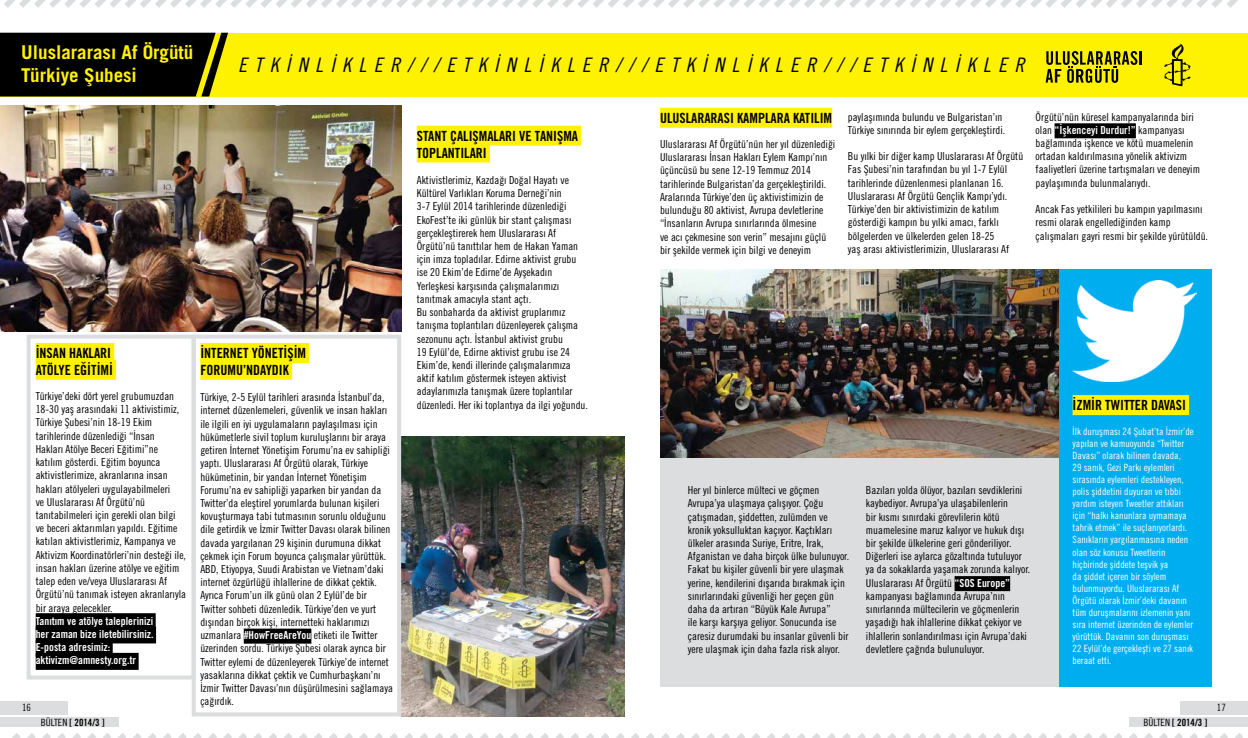
<style>
.page{position:relative;width:1248px;height:738px;background:#fff}
.page>*{position:absolute;margin:0;border:0;box-sizing:border-box;transform-origin:0 0}
.t1{font:20px "Trade Gothic LT Std Cn 18 Obl";letter-spacing:.37em;color:#000}
.t2{font:700 19px/22.8px "Trade Gothic LT Std";color:#fff200}
.t3{font:14px/16.8px "Trade Gothic LT Std Bd Cn 20";color:#000}
.t4{font:11px/13.2px "Trade Gothic LT Std Cn 18";color:#000}
.t5{font:11px/13.2px "Trade Gothic LT Std Bd Cn 20";color:#fff}
.t6{font:10px/12px "Trade Gothic LT Std Cn 18";color:#fff}
.t7{font:10px "Trade Gothic LT Std Bd Cn 20";color:#000}
.t8{font:10px "Trade Gothic LT Std Cn 18";color:#000}
.s1{font-family:"Trade Gothic LT Std Cn 18";color:#000}
.s2{font-family:"Trade Gothic LT Std Bd Cn 20";color:#fff}
.s3{font-family:"Trade Gothic LT Std Cn 18"}
</style>
<div class="page">
<div style="left:0;top:716px;width:119px;height:10px;background:#dcddde"></div>
<div style="left:1128px;top:716px;width:119px;height:10px;background:#dcddde"></div>
<div style="left:0;top:700px;width:67px;height:13px;background:#dcddde"></div>
<div style="left:1180px;top:700px;width:67px;height:13px;background:#dcddde"></div>
<div style="left:660px;top:269px;width:403px;height:417px;background:#dcddde"></div>
<img style="left:0;top:106px;width:401px;height:225px">
<img style="left:660px;top:269px;width:399px;height:188px">
<div style="left:1059px;top:269px;width:152px;height:417px;background:#00aeef"></div>
<div style="left:0;top:33px;width:1247px;height:63px;background:#fff200"></div>
<div style="left:36px;top:342px;width:78px;height:20px;background:#fff200"></div>
<div style="left:36px;top:359px;width:80px;height:20px;background:#fff200"></div>
<div style="left:36px;top:612px;width:120px;height:17px;background:#000"></div>
<div style="left:36px;top:626px;width:120px;height:17px;background:#000"></div>
<div style="left:36px;top:639px;width:77px;height:17px;background:#000"></div>
<div style="left:36px;top:652px;width:103px;height:17px;background:#000"></div>
<div style="left:200px;top:342px;width:109px;height:20px;background:#fff200"></div>
<div style="left:200px;top:359px;width:92px;height:20px;background:#fff200"></div>
<div style="left:244px;top:628px;width:67px;height:15px;background:#000"></div>
<div style="left:0;top:33px;width:228px;height:63px;background:#000"></div>
<svg style="left:4px;top:0;width:1234px;height:8px"></svg>
<svg style="left:0;top:726px;width:1247px;height:11px"></svg>
<svg style="left:1045px;top:51px;width:96px;height:32px"></svg>
<svg style="left:1164px;top:44px;width:26px;height:42px"></svg>
<div style="left:1072px;top:395px;width:116px;height:20px;background:#fff200"></div>
<img style="left:1072px;top:281px;width:124px;height:100px">
<div style="left:954px;top:575px;width:56px;height:15px;background:#000"></div>
<img style="left:401px;top:436px;width:223px;height:279px">
<div style="left:417px;top:126px;width:164px;height:20px;background:#fff200"></div>
<div style="left:417px;top:142px;width:73px;height:20px;background:#fff200"></div>
<div style="left:660px;top:108px;width:172px;height:20px;background:#fff200"></div>
<div style="left:1054px;top:123px;width:81px;height:15px;background:#000"></div>
<div style="left:192px;top:334px;width:209px;height:381px;border:4px solid #dcddde"></div>
<div style="left:27px;top:334px;width:168px;height:345px;border:4px solid #dcddde"></div>
<h2 class="t2" style="left:21px;top:40px;width:174px">Uluslararası Af Örgütü<br>Türkiye Şubesi</h2>
<h1 class="t1" style="left:238px;top:53px;width:787px">ETKİNLİKLER///ETKİNLİKLER///ETKİNLİKLER///ETKİNLİKLER</h1>
<p class="t4" style="left:1035px;top:110px;width:160px">Örgütü’nün küresel kampanyalarında biri</p>
<p class="t5" style="left:1035px;top:123px;width:151px"><span class="s1">olan</span> “İşkenceyi Durdur!” <span class="s1">kampanyası</span></p>
<p class="t4" style="left:1035px;top:136px;width:166px">bağlamında işkence ve kötü muamelenin ortadan kaldırılmasına yönelik aktivizm faaliyetleri üzerine tartışmaları ve deneyim paylaşımında bulunmalarıydı.</p>
<p class="t4" style="left:1035px;top:202px;width:174px">Ancak Fas yetkilileri bu kampın yapılmasını resmi olarak engellediğinden kamp çalışmaları gayri resmi bir şekilde yürütüldü.</p>
<p class="t3" style="left:660px;top:109px;width:174px">ULUSLARARASI KAMPLARA KATILIM</p>
<p class="t4" style="left:660px;top:137px;width:177px">Uluslararası Af Örgütü’nün her yıl düzenlediği Uluslararası İnsan Hakları Eylem Kampı’nın üçüncüsü bu sene 12-19 Temmuz 2014 tarihlerinde Bulgaristan’da gerçekleştirildi.<br>Aralarında Türkiye’den üç aktivistimizin de bulunduğu 80 aktivist, Avrupa devletlerine “İnsanların Avrupa sınırlarında ölmesine<br>ve acı çekmesine son verin” mesajını güçlü bir şekilde vermek için bilgi ve deneyim</p>
<p class="t4" style="left:847px;top:110px;width:159px">paylaşımında bulundu ve Bulgaristan’ın<br>Türkiye sınırında bir eylem gerçekleştirdi.</p>
<p class="t4" style="left:847px;top:149px;width:177px">Bu yılki bir diğer kamp Uluslararası Af Örgütü Fas Şubesi’nin tarafından bu yıl 1-7 Eylül tarihlerinde düzenlenmesi planlanan 16.<br>Uluslararası Af Örgütü Gençlik Kampı’ydı.<br>Türkiye’den bir aktivistimizin de katılım gösterdiği kampın bu yılki amacı, farklı bölgelerden ve ülkelerden gelen 18-25<br>yaş arası aktivistlerimizin, Uluslararası Af</p>
<p class="t3" style="left:417px;top:127px;width:163px">STANT ÇALIŞMALARI VE TANIŞMA<br>TOPLANTILARI</p>
<p class="t4" style="left:417px;top:173px;width:172px">Aktivistlerimiz, Kazdağı Doğal Hayatı ve Kültürel Varlıkları Koruma Derneği’nin<br>3-7 Eylül 2014 tarihlerinde düzenlediği EkoFest’te iki günlük bir stant çalışması gerçekleştirerek hem Uluslararası Af Örgütü’nü tanıttılar hem de Hakan Yaman için imza topladılar. Edirne aktivist grubu ise 20 Ekim’de Edirne’de Ayşekadın Yerleşkesi karşısında çalışmalarımızı tanıtmak amacıyla stant açtı.<br>Bu sonbaharda da aktivist gruplarımız tanışma toplantıları düzenleyerek çalışma sezonunu açtı. İstanbul aktivist grubu<br>19 Eylül’de, Edirne aktivist grubu ise 24<br>Ekim’de, kendi illerinde çalışmalarımıza aktif katılım göstermek isteyen aktivist adaylarımızla tanışmak üzere toplantılar düzenledi. Her iki toplantıya da ilgi yoğundu.</p>
<p class="t3" style="left:36px;top:344px;width:79px">İNSAN HAKLARI<br>ATÖLYE EĞİTİMİ</p>
<p class="t4" style="left:36px;top:389px;width:152px">Türkiye’deki dört yerel grubumuzdan 18-30 yaş arasındaki 11 aktivistimiz, Türkiye Şubesi’nin 18-19 Ekim tarihlerinde düzenlediği “İnsan<br>Hakları Atölye Beceri Eğitimi”ne katılım gösterdi. Eğitim boyunca aktivistlerimize, akranlarına insan hakları atölyeleri uygulayabilmeleri<br>ve Uluslararası Af Örgütü’nü tanıtabilmeleri için gerekli olan bilgi ve beceri aktarımları yapıldı. Eğitime katılan aktivistlerimiz, Kampanya ve Aktivizm Koordinatörleri’nin desteği ile, insan hakları üzerine atölye ve eğitim talep eden ve/veya Uluslararası Af Örgütü’nü tanımak isteyen akranlarıyla bir araya gelecekler.</p>
<p class="t5" style="left:36px;top:613px;width:119px">Tanıtım ve atölye taleplerinizi her zaman bize iletebilirsiniz.<br>E-posta adresimiz: aktivizm@amnesty.org.tr</p>
<p class="t3" style="left:200px;top:344px;width:107px">İNTERNET YÖNETİŞİM<br>FORUMU’NDAYDIK</p>
<p class="t4" style="left:200px;top:390px;width:194px">Türkiye, 2-5 Eylül tarihleri arasında İstanbul’da, internet düzenlemeleri, güvenlik ve insan hakları ile ilgili en iyi uygulamaların paylaşılması için hükümetlerle sivil toplum kuruluşlarını bir araya getiren İnternet Yönetişim Forumu’na ev sahipliği yaptı. Uluslararası Af Örgütü olarak, Türkiye hükümetinin, bir yandan İnternet Yönetişim Forumu’na ev sahipliği yaparken bir yandan da Twitter’da eleştirel yorumlarda bulunan kişileri kovuşturmaya tabi tutmasının sorunlu olduğunu dile getirdik ve İzmir Twitter Davası olarak bilinen davada yargılanan 29 kişinin durumuna dikkat çekmek için Forum boyunca çalışmalar yürüttük.<br>ABD, Etiyopya, Suudi Arabistan ve Vietnam’daki internet özgürlüğü ihlallerine de dikkat çektik.<br>Ayrıca Forum’un ilk günü olan 2 Eylül’de bir Twitter sohbeti düzenledik. Türkiye’den ve yurt dışından birçok kişi, internetteki haklarımızı uzmanlara <span class="s2">#HowFreeAreYou</span> etiketi ile Twitter üzerinden sordu. Türkiye Şubesi olarak ayrıca bir Twitter eylemi de düzenleyerek Türkiye’de internet yasaklarına dikkat çektik ve Cumhurbaşkanı’nı İzmir Twitter Davası’nın düşürülmesini sağlamaya çağırdık.</p>
<p class="t3" style="left:1072px;top:396px;width:115px">İZMİR TWITTER DAVASI</p>
<p class="t6" style="left:1072px;top:425px;width:123px">İlk duruşması 24 Şubat’ta İzmir’de yapılan ve kamuoyunda “Twitter<br>Davası” olarak bilinen davada,<br>29 sanık, Gezi Parkı eylemleri sırasında eylemleri destekleyen, polis şiddetini duyuran ve tıbbi yardım isteyen Tweetler attıkları için “halkı kanunlara uymamaya tahrik etmek” ile suçlanıyorlardı.<br>Sanıkların yargılanmasına neden olan söz konusu Tweetlerin hiçbirinde şiddete teşvik ya<br>da şiddet içeren bir söylem bulunmuyordu. Uluslararası Af<br>Örgütü olarak İzmir’deki davanın tüm duruşmalarını izlemenin yanı sıra internet üzerinden de eylemler yürüttük. Davanın son duruşması<br>22 Eylül’de gerçekleşti ve 27 sanık beraat etti.</p>
<p class="t4" style="left:687px;top:483px;width:163px">Her yıl binlerce mülteci ve göçmen Avrupa’ya ulaşmaya çalışıyor. Çoğu çatışmadan, şiddetten, zulümden ve kronik yoksulluktan kaçıyor. Kaçtıkları ülkeler arasında Suriye, Eritre, Irak, Afganistan ve daha birçok ülke bulunuyor.<br>Fakat bu kişiler güvenli bir yere ulaşmak yerine, kendilerini dışarıda bırakmak için sınırlarındaki güvenliği her geçen gün daha da artıran “Büyük Kale Avrupa”<br>ile karşı karşıya geliyor. Sonucunda ise çaresiz durumdaki bu insanlar güvenli bir yere ulaşmak için daha fazla risk alıyor.</p>
<p class="t4" style="left:865px;top:483px;width:166px">Bazıları yolda ölüyor, bazıları sevdiklerini kaybediyor. Avrupa’ya ulaşabilenlerin<br>bir kısmı sınırdaki görevlilerin kötü muamelesine maruz kalıyor ve hukuk dışı bir şekilde ülkelerine geri gönderiliyor.<br>Diğerleri ise aylarca gözaltında tutuluyor ya da sokaklarda yaşamak zorunda kalıyor.<br>Uluslararası Af Örgütü <span class="s2">“SOS Europe” </span>kampanyası bağlamında Avrupa’nın sınırlarında mültecilerin ve göçmenlerin yaşadığı hak ihlallerine dikkat çekiyor ve ihlallerin sonlandırılması için Avrupa’daki devletlere çağrıda bulunuluyor.</p>
<p class="t8" style="left:22px;top:701px;width:10px">16</p>
<p class="t8" style="left:1216px;top:701px;width:10px">17</p>
<p class="t7" style="left:41px;top:715px;width:65px"><span class="s3">BÜLTEN</span> [ 2014/3 ]</p>
<p class="t7" style="left:1143px;top:715px;width:65px"><span class="s3">BÜLTEN</span> [ 2014/3 ]</p>
</div>
